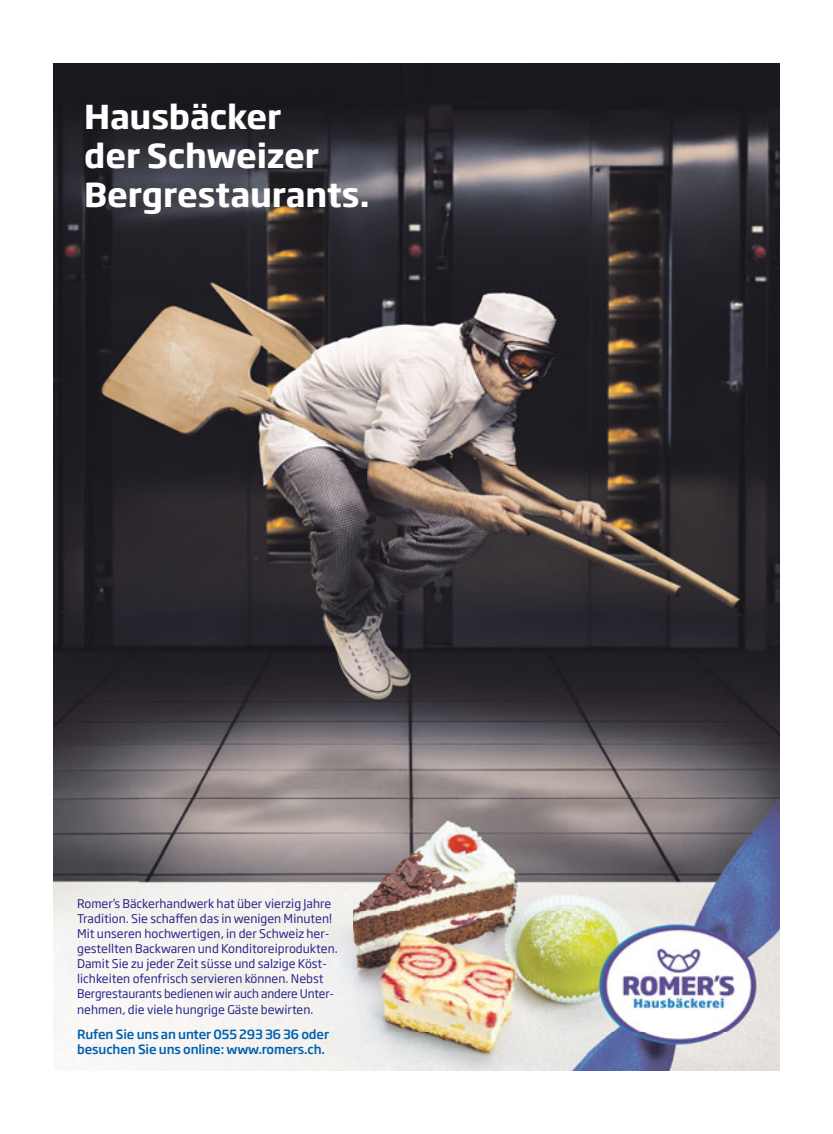
<style>
.page{position:relative;width:833px;height:1134px;background:#fff}
.page>*{position:absolute;margin:0;border:0;box-sizing:border-box;transform-origin:0 0}
.t1{font:700 32.62px/39.1px "Soho Gothic Pro";letter-spacing:-.005em;color:#fff}
.t2{font:500 12.5px/15px "Soho Gothic Pro";letter-spacing:-.01em;color:#0060ae}
.t3{font:11.88px/15px "Soho Gothic Pro";color:#29298a}
</style>
<div class="page">
<img style="left:53px;top:64px;width:727px;height:1006px">
<h1 class="t1" style="left:84px;top:100px;width:287px">Hausbäcker<br>der Schweizer<br>Bergrestaurants.</h1>
<p class="t3" style="left:77px;top:897px;width:262px">Romer’s Bäckerhandwerk hat über vierzig Jahre Tradition. Sie schaffen das in wenigen Minuten!<br>Mit unseren hochwertigen, in der Schweiz her&shy;gestellten Backwaren und Konditoreiprodukten.<br>Damit Sie zu jeder Zeit süsse und salzige Köst&shy;lichkeiten ofenfrisch servieren können. Nebst Bergrestaurants bedienen wir auch andere Unter&shy;nehmen, die viele hungrige Gäste bewirten.</p>
<p class="t2" style="left:77px;top:1027px;width:253px">Rufen Sie uns an unter 055 293 36 36 oder besuchen Sie uns online: www.romers.ch.</p>
</div>
